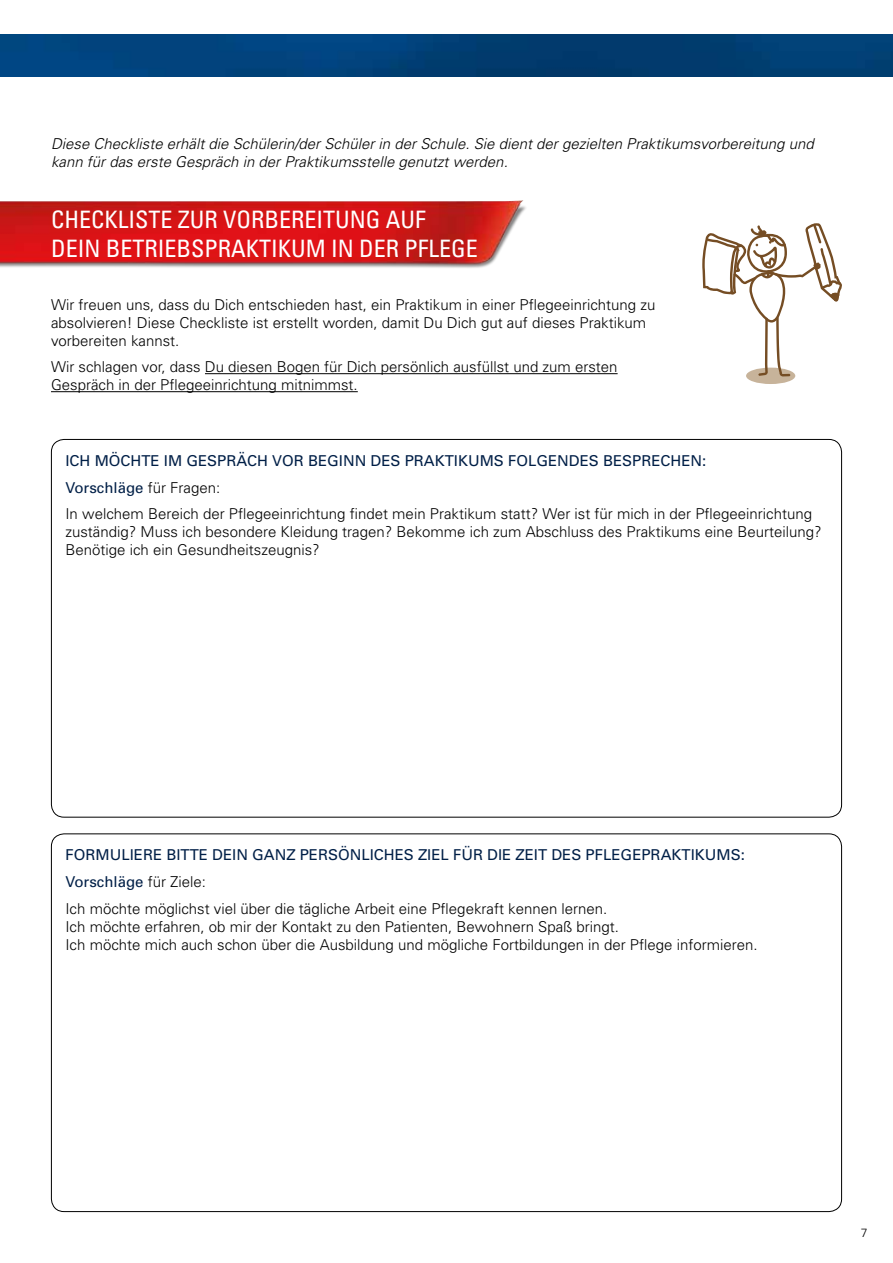
<style>
.page{position:relative;width:893px;height:1263px;background:#fff}
.page>*{position:absolute;margin:0;border:0;box-sizing:border-box;transform-origin:0 0}
.t1{font:condensed 24px/28.8px "Univers";color:#fff}
.t2{font:300 15px/18px "Univers";color:#000}
.t3{font:italic 300 15px/18px "Univers";color:#000}
.t4{font:300 12px "Univers";color:#000}
.s1{font-weight:400;color:#001f47}
</style>
<div class="page">
<img style="left:0;top:34px;width:893px;height:43px">
<img style="left:0;top:200px;width:526px;height:68px">
<hr style="left:205px;top:373px;width:413px;height:1px;background:#000">
<hr style="left:51px;top:391px;width:307px;height:1px;background:#000">
<div style="left:746px;top:368px;width:49px;height:16px;background:#c7b39a;border-radius:50%"></div>
<svg style="left:702px;top:223px;width:140px;height:153px"></svg>
<p class="t3" style="left:51px;top:134px;width:764px">Diese Checkliste erhält die Schülerin/der Schüler in der Schule. Sie dient der gezielten Praktikumsvorbereitung und kann für das erste Gespräch in der Praktikumsstelle genutzt werden.</p>
<h1 class="t1" style="left:51px;top:204px;width:428px">CHECKLISTE ZUR VORBEREITUNG AUF<br>D EI N BETRI EBSPRAKTI KUM I N DER PFLEGE</h1>
<p class="t2" style="left:51px;top:295px;width:606px">Wir freuen uns, dass du Dich entschieden hast, ein Praktikum in einer Pflegeeinrichtung zu absolvieren! Diese Checkliste ist erstellt worden, damit Du Dich gut auf dieses Praktikum vorbereiten kannst.</p>
<p class="t2" style="left:51px;top:357px;width:568px">Wir schlagen vor, dass Du diesen Bogen für Dich persönlich ausfüllst und zum ersten<br>Gespräch in der Pflegeeinrichtung mitnimmst.</p>
<p class="t2" style="left:65px;top:447px;width:748px;line-height:26.5px"><span class="s1">ICH MÖCHTE IM GESPRÄCH VOR BEG INN DES PRAKTIKUMS FOLG ENDES BESPRECH EN:<br>VORSCHLÄGE</span> für Fragen:<br>In welchem Bereich der Pflegeeinrichtung findet mein Praktikum statt? Wer ist für mich in der Pflegeeinrichtung</p>
<p class="t2" style="left:65px;top:522px;width:758px">zuständig? Muss ich besondere Kleidung tragen? Bekomme ich zum Abschluss des Praktikums eine Beurteilung?<br>Benötige ich ein Gesundheitszeugnis?</p>
<p class="t2" style="left:65px;top:841px;width:681px;line-height:26.5px"><span class="s1">FORM ULIERE BITTE DEIN GANZ PERSÖNLICHES ZIEL FÜR DIE ZEIT DES PFLEG EPRAKTIKUMS:<br>VORSCHLÄGE</span> für Ziele:<br>Ich möchte möglichst viel über die tägliche Arbeit eine Pflegekraft kennen lernen.</p>
<p class="t2" style="left:65px;top:917px;width:693px">Ich möchte erfahren, ob mir der Kontakt zu den Patienten, Bewohnern Spaß bringt.<br>Ich möchte mich auch schon über die Ausbildung und mögliche Fortbildungen in der Pflege informieren.</p>
<p class="t4" style="left:861px;top:1226px;width:8px">7</p>
</div>
